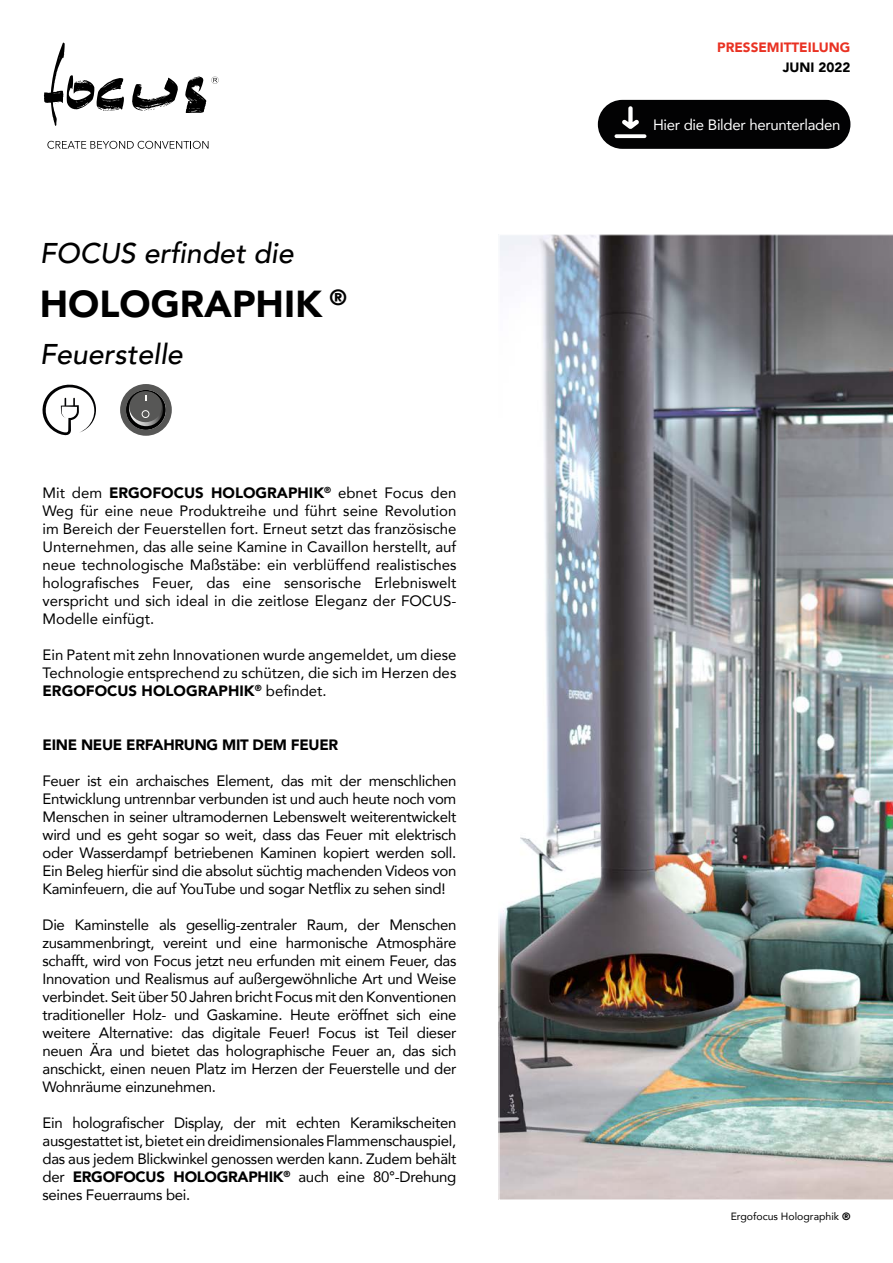
<style>
.page{position:relative;width:893px;height:1263px;background:#fff}
.page>*{position:absolute;margin:0;border:0;box-sizing:border-box;transform-origin:0 0}
.t1{font:900 37.5px "Avenir";color:#000}
.t2{font:italic 500 28.5px "Avenir";color:#000}
.t3{font:15px/18px "Avenir";letter-spacing:-.02em;color:#000;text-align:justify}
.t4{font:900 15px "Avenir";letter-spacing:-.02em;color:#000}
.t5{font:15px "Avenir";letter-spacing:-.02em;color:#fff}
.t6{font:900 13.5px "Avenir";color:#e93223}
.t7{font:900 13.5px "Avenir";color:#000}
.t8{font:10.5px "Avenir";color:#000}
.s1{font-weight:900}
</style>
<div class="page">
<svg style="left:44px;top:42px;width:80px;height:84px"></svg>
<svg style="left:132px;top:78px;width:46px;height:33px"></svg>
<svg style="left:185px;top:76px;width:34px;height:37px"></svg>
<svg style="left:47px;top:141px;width:162px;height:8px"></svg>
<svg style="left:42px;top:384px;width:54px;height:51px"></svg>
<svg style="left:126px;top:390px;width:40px;height:40px"></svg>
<div style="left:120px;top:384px;width:52px;height:52px;border:6px solid #575756;border-radius:50%"></div>
<svg style="left:129px;top:392px;width:34px;height:34px"></svg>
<svg style="left:129px;top:390px;width:33px;height:33px"></svg>
<div style="left:142px;top:410px;width:7px;height:8px;border:1px solid #fffefb;border-radius:50%"></div>
<svg style="left:598px;top:100px;width:252px;height:49px;background:#121213"></svg>
<img style="left:499px;top:235px;width:394px;height:965px">
<h2 class="t2" style="left:40px;top:236px;width:255px">FOCUS erfindet die</h2>
<h1 class="t1" style="left:40px;top:272px;width:309px">HOLOGRAPHIK <sup>®</sup></h1>
<h2 class="t2" style="left:40px;top:337px;width:145px">Feuerstelle</h2>
<p class="t3" style="left:43px;top:483px;width:415px">Mit dem <span class="s1">ERGOFOCUS HOLOGRAPHIK</span><sup>®</sup> ebnet Focus den Weg für eine neue Produktreihe und führt seine Revolution im Bereich der Feuerstellen fort. Erneut setzt das französische Unternehmen, das alle seine Kamine in Cavaillon herstellt, auf neue technologische Maßstäbe: ein verblüffend realistisches holografisches Feuer, das eine sensorische Erlebniswelt verspricht und sich ideal in die zeitlose Eleganz der FOCUS-Modelle einfügt.</p>
<p class="t3" style="left:43px;top:645px;width:415px">Ein Patent mit zehn Innovationen wurde angemeldet, um diese Technologie entsprechend zu schützen, die sich im Herzen des <span class="s1">ERGOFOCUS HOLOGRAPHIK</span><sup>®</sup> befindet.</p>
<p class="t4" style="left:43px;top:732px;width:297px">EINE NEUE ERFAHRUNG MIT DEM FEUER</p>
<p class="t3" style="left:43px;top:771px;width:415px">Feuer ist ein archaisches Element, das mit der menschlichen Entwicklung untrennbar verbunden ist und auch heute noch vom Menschen in seiner ultramodernen Lebenswelt weiterentwickelt wird und es geht sogar so weit, dass das Feuer mit elektrisch oder Wasserdampf betriebenen Kaminen kopiert werden soll.<br>Ein Beleg hierfür sind die absolut süchtig machenden Videos von Kaminfeuern, die auf YouTube und sogar Netflix zu sehen sind!</p>
<p class="t3" style="left:43px;top:915px;width:415px">Die Kaminstelle als gesellig-zentraler Raum, der Menschen zusammenbringt, vereint und eine harmonische Atmosphäre schafft, wird von Focus jetzt neu erfunden mit einem Feuer, das Innovation und Realismus auf außergewöhnliche Art und Weise verbindet. Seit über 50 Jahren bricht Focus mit den Konventionen traditioneller Holz- und Gaskamine. Heute eröffnet sich eine weitere Alternative: das digitale Feuer! Focus ist Teil dieser neuen Ära und bietet das holographische Feuer an, das sich anschickt, einen neuen Platz im Herzen der Feuerstelle und der Wohnräume einzunehmen.</p>
<p class="t3" style="left:43px;top:1113px;width:415px">Ein holografischer Display, der mit echten Keramikscheiten ausgestattet ist, bietet ein dreidimensionales Flammenschauspiel, das aus jedem Blickwinkel genossen werden kann. Zudem behält der <span class="s1">ERGOFOCUS HOLOGRAPHIK</span><sup>®</sup> auch eine 80°-Drehung seines Feuerraums bei.</p>
<p class="t6" style="left:717px;top:36px;width:135px">PRESSEMITTEILUNG</p>
<p class="t7" style="left:783px;top:55px;width:69px">JUNI 2022</p>
<p class="t5" style="left:653px;top:112px;width:189px">Hier die Bilder herunterladen</p>
<p class="t8" style="left:731px;top:1207px;width:121px">Ergofocus Holographik <span class="s1">®</span></p>
</div>
